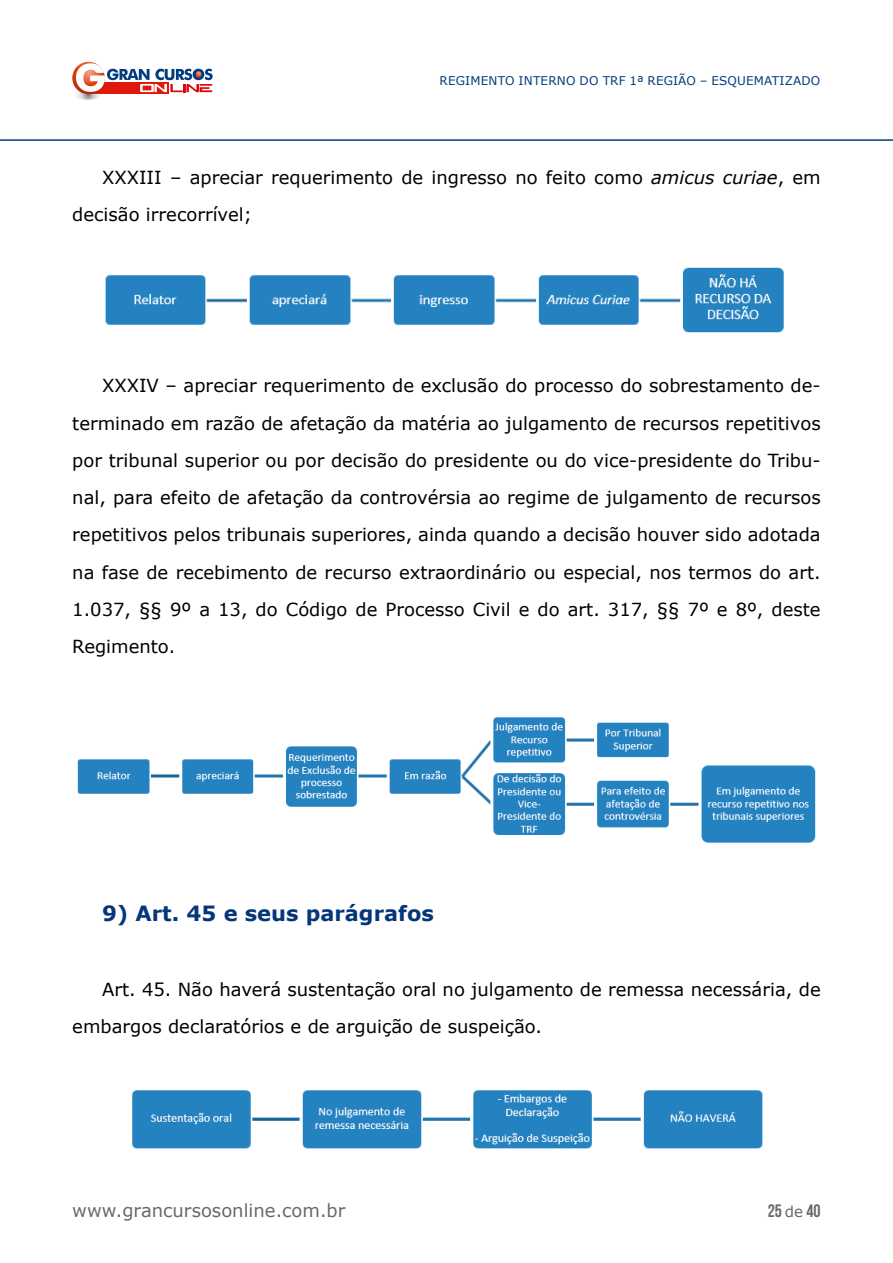
<style>
.page{position:relative;width:893px;height:1263px;background:#fff}
.page>*{position:absolute;margin:0;border:0;box-sizing:border-box;transform-origin:0 0}
.t1{font:700 21px "Verdana";color:#03367a}
.t2{font:18px/37.3px "Verdana";color:#000}
.t3{font:18px "Verdana";color:#676a69}
.t4{font:700 18px "Bebas Neue";color:#676a69}
.t5{font:12px "Verdana";letter-spacing:.015em;color:#003c7d}
.s1{font-style:italic}
.s2{font-family:"Verdana";font-weight:400;font-size:15px}
</style>
<div class="page">
<hr style="left:0;top:139px;width:893px;height:2px;background:#003d7e">
<svg style="left:72px;top:63px;width:141px;height:37px"></svg>
<img style="left:105px;top:267px;width:679px;height:66px">
<img style="left:77px;top:717px;width:739px;height:126px">
<img style="left:132px;top:1090px;width:631px;height:59px">
<p class="t5" style="left:439px;top:73px;width:382px">REGIMENTO INTERNO DO TRF 1ª REGIÃO – ESQUEMATIZADO</p>
<p class="t2" style="left:72px;top:158px;width:750px;text-indent:30px">XXXIII – apreciar requerimento de ingresso no feito como <span class="s1">amicus curiae</span>, em decisão irrecorrível;</p>
<p class="t2" style="left:72px;top:367px;width:750px;text-align:justify;text-indent:30px">XXXIV – apreciar requerimento de exclusão do processo do sobrestamento de&shy;terminado em razão de afetação da matéria ao julgamento de recursos repetitivos por tribunal superior ou por decisão do presidente ou do vice-presidente do Tribu&shy;nal, para efeito de afetação da controvérsia ao regime de julgamento de recursos repetitivos pelos tribunais superiores, ainda quando a decisão houver sido adotada na fase de recebimento de recurso extraordinário ou especial, nos termos do art.<br>1.037, §§ 9º a 13, do Código de Processo Civil e do art. 317, §§ 7º e 8º, deste Regimento.</p>
<p class="t1" style="left:102px;top:898px;width:333px">9) Art. 45 e seus parágrafos</p>
<p class="t2" style="left:72px;top:970px;width:750px;text-indent:30px">Art. 45. Não haverá sustentação oral no julgamento de remessa necessária, de embargos declaratórios e de arguição de suspeição.</p>
<p class="t3" style="left:72px;top:1198px;width:275px">www.grancursosonline.com.br</p>
<p class="t4" style="left:768px;top:1201px;width:54px">25 <span class="s2">de</span> 40</p>
</div>
